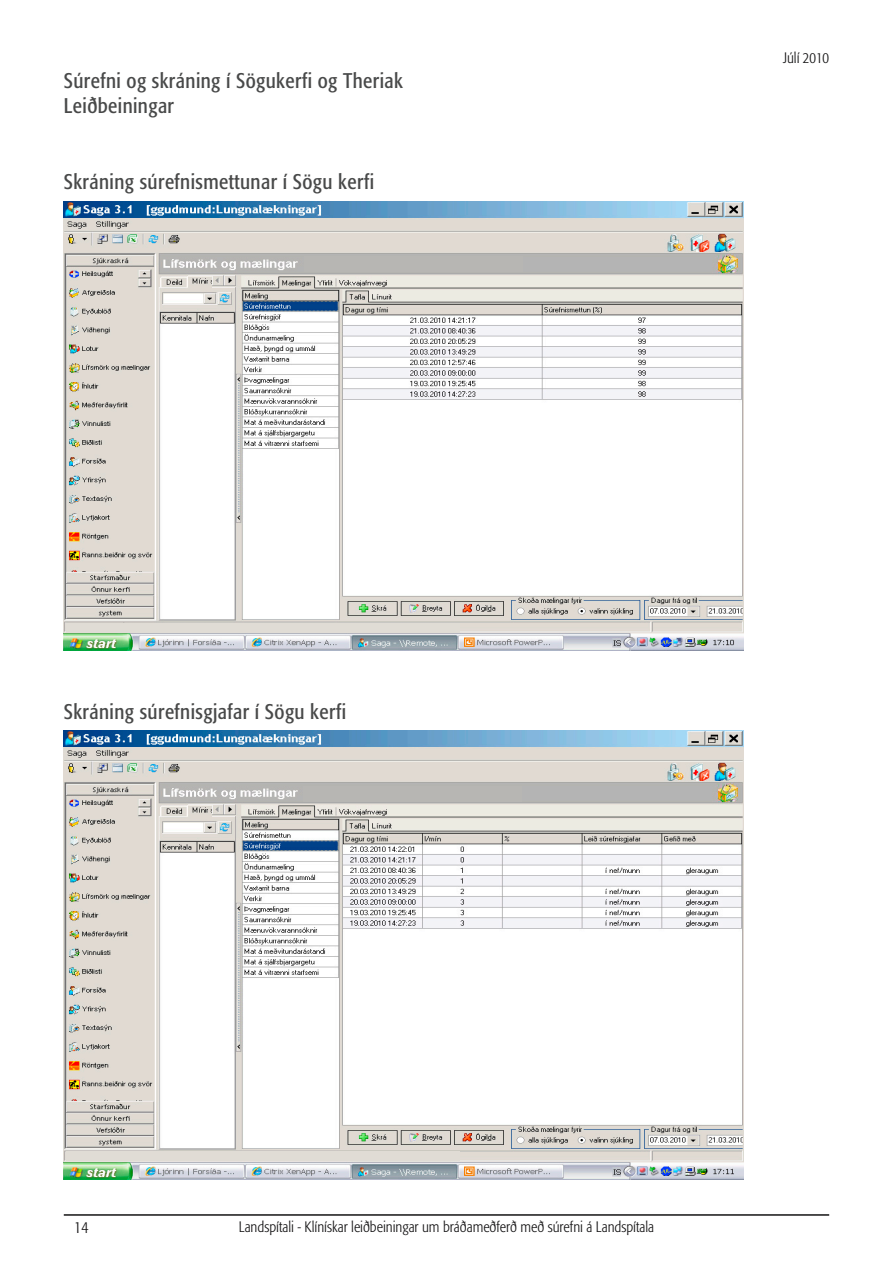
<style>
.page{position:relative;width:893px;height:1263px;background:#fff}
.page>*{position:absolute;margin:0;border:0;box-sizing:border-box;transform-origin:0 0}
.t1{font:condensed 21px/25.2px "Formata";letter-spacing:.02em;color:#484949}
.t2{font:300 condensed 16.5px "Formata";color:#141314}
.t3{font:300 condensed 15px "Formata";color:#141314}
</style>
<div class="page">
<hr style="left:64px;top:1214px;width:765px;height:2px;background:#141314">
<img style="left:64px;top:202px;width:679px;height:449px">
<img style="left:64px;top:731px;width:679px;height:449px">
<div style="left:304px;top:256px;width:219px;height:15px;background:#b7b6b3"></div>
<div style="left:303px;top:786px;width:218px;height:15px;background:#b7b6b3"></div>
<div style="left:66px;top:623px;width:394px;height:9px;background:#e0dcd5"></div>
<div style="left:66px;top:1151px;width:394px;height:10px;background:#e0dcd5"></div>
<p class="t1" style="left:64px;top:68px;width:341px">Súrefni og skráning í Sögukerfi og Theriak<br>Leiðbeiningar</p>
<p class="t1" style="left:64px;top:170px;width:312px">Skráning súrefnismettunar í Sögu kerfi</p>
<p class="t3" style="left:783px;top:49px;width:48px">Júlí 2010</p>
<p class="t1" style="left:64px;top:699px;width:284px">Skráning súrefnisgjafar í Sögu kerfi</p>
<p class="t2" style="left:74px;top:1218px;width:16px">14</p>
<p class="t3" style="left:239px;top:1218px;width:417px">Landspítali - Klínískar leiðbeiningar um bráðameðferð með súrefni á Landspítala</p>
</div>
